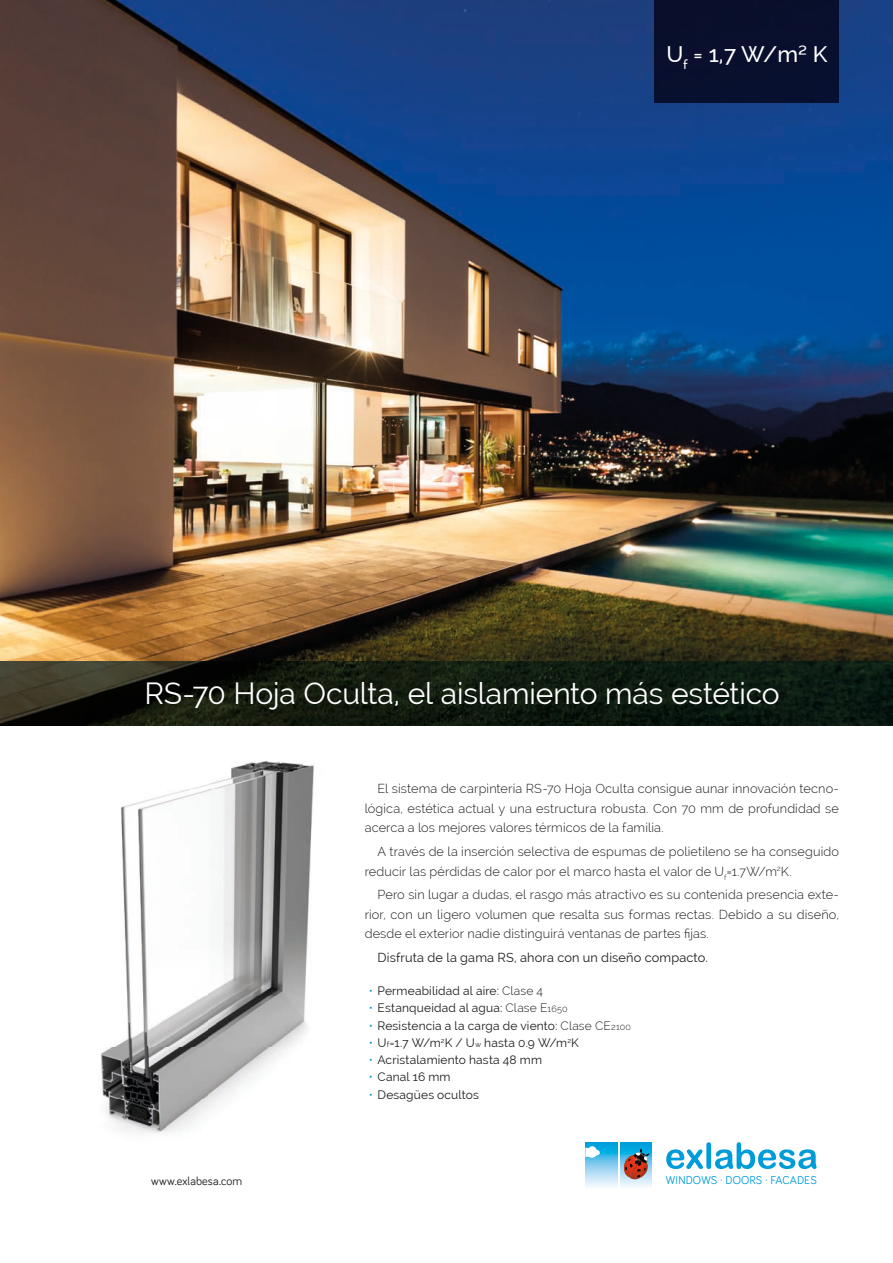
<style>
.page{position:relative;width:893px;height:1263px;background:#fff}
.page>*{position:absolute;margin:0;border:0;box-sizing:border-box;transform-origin:0 0}
.t1{font:30px "Raleway";letter-spacing:-.005em;color:#fff}
.t2{font:500 22.5px "Raleway";color:#fff}
.t3{font:300 12.75px/19.5px "Raleway";letter-spacing:.01em;color:#1d1d1b;text-align:justify}
.t4{font:12.75px "Raleway";letter-spacing:.01em;color:#1d1d1b}
.t5{font:12px "Raleway";letter-spacing:.015em;color:#1d1d1b}
.t6{font:12px "Bariol";letter-spacing:.015em;color:#1d1d1b}
.t7{font:11.7px "Bariol";letter-spacing:.015em;color:#009cda}
.s1{font-weight:300;color:#009cda}
.s2{font-weight:300}
.s3{font-weight:300;font-size:9px}
.s4{font-size:7.5px}
</style>
<div class="page">
<img style="left:0;top:0;width:893px;height:725px">
<img style="left:100px;top:761px;width:214px;height:373px">
<svg style="left:620px;top:1142px;width:32px;height:45px"></svg>
<svg style="left:585px;top:1142px;width:32px;height:45px"></svg>
<svg style="left:624px;top:1149px;width:25px;height:30px"></svg>
<svg style="left:585px;top:1145px;width:15px;height:13px"></svg>
<svg style="left:666px;top:1142px;width:150px;height:27px"></svg>
<div style="left:654px;top:0;width:185px;height:102px;background:#080f2d"></div>
<h2 class="t2" style="left:666px;top:41px;width:162px">U<sub>f</sub> = 1,7 W/m² K</h2>
<h1 class="t1" style="left:144px;top:676px;width:637px">RS-70 Hoja Oculta, el aislamiento más estético</h1>
<p class="t3" style="left:365px;top:779px;width:476px;text-indent:13px">El sistema de carpintería RS-70 Hoja Oculta consigue aunar innovación tecno&shy;lógica, estética actual y una estructura robusta. Con 70 mm de profundidad se acerca a los mejores valores térmicos de la familia.</p>
<p class="t3" style="left:365px;top:842px;width:476px;text-indent:13px">A través de la inserción selectiva de espumas de polietileno se ha conseguido reducir las pérdidas de calor por el marco hasta el valor de U<sub>f</sub>=1.7W/m<sup>2</sup>K.</p>
<p class="t3" style="left:365px;top:885px;width:476px;text-indent:13px">Pero sin lugar a dudas, el rasgo más atractivo es su contenida presencia exte&shy;rior, con un ligero volumen que resalta sus formas rectas. Debido a su diseño, desde el exterior nadie distinguirá ventanas de partes fijas.</p>
<p class="t4" style="left:377px;top:950px;width:332px">Disfruta de la gama RS, ahora con un diseño compacto.</p>
<p class="t5" style="left:369px;top:984px;width:176px"><span class="s1">•</span> Permeabilidad al aire: <span class="s2">Clase 4</span></p>
<p class="t5" style="left:369px;top:1001px;width:200px"><span class="s1">•</span> Estanqueidad al agua: <span class="s2">Clase E</span><span class="s3">1650</span></p>
<p class="t5" style="left:369px;top:1018px;width:264px"><span class="s1">•</span> Resistencia a la carga de viento: <span class="s2">Clase CE</span><span class="s3">2100</span></p>
<p class="t5" style="left:369px;top:1036px;width:211px"><span class="s1">•</span> U<span class="s4">f</span>=1.7 W/m<sup>2</sup>K / U<span class="s4">w</span> hasta 0.9 W/m<sup>2</sup>K</p>
<p class="t5" style="left:369px;top:1053px;width:175px"><span class="s1">•</span> Acristalamiento hasta 48 mm</p>
<p class="t5" style="left:369px;top:1070px;width:83px"><span class="s1">•</span> Canal 16 mm</p>
<p class="t5" style="left:369px;top:1087px;width:111px"><span class="s1">•</span> Desagües ocultos</p>
<p class="t6" style="left:151px;top:1173px;width:93px">www.exlabesa.com</p>
<p class="t7" style="left:666px;top:1172px;width:152px">WINDOWS · DOORS · FACADES</p>
</div>
